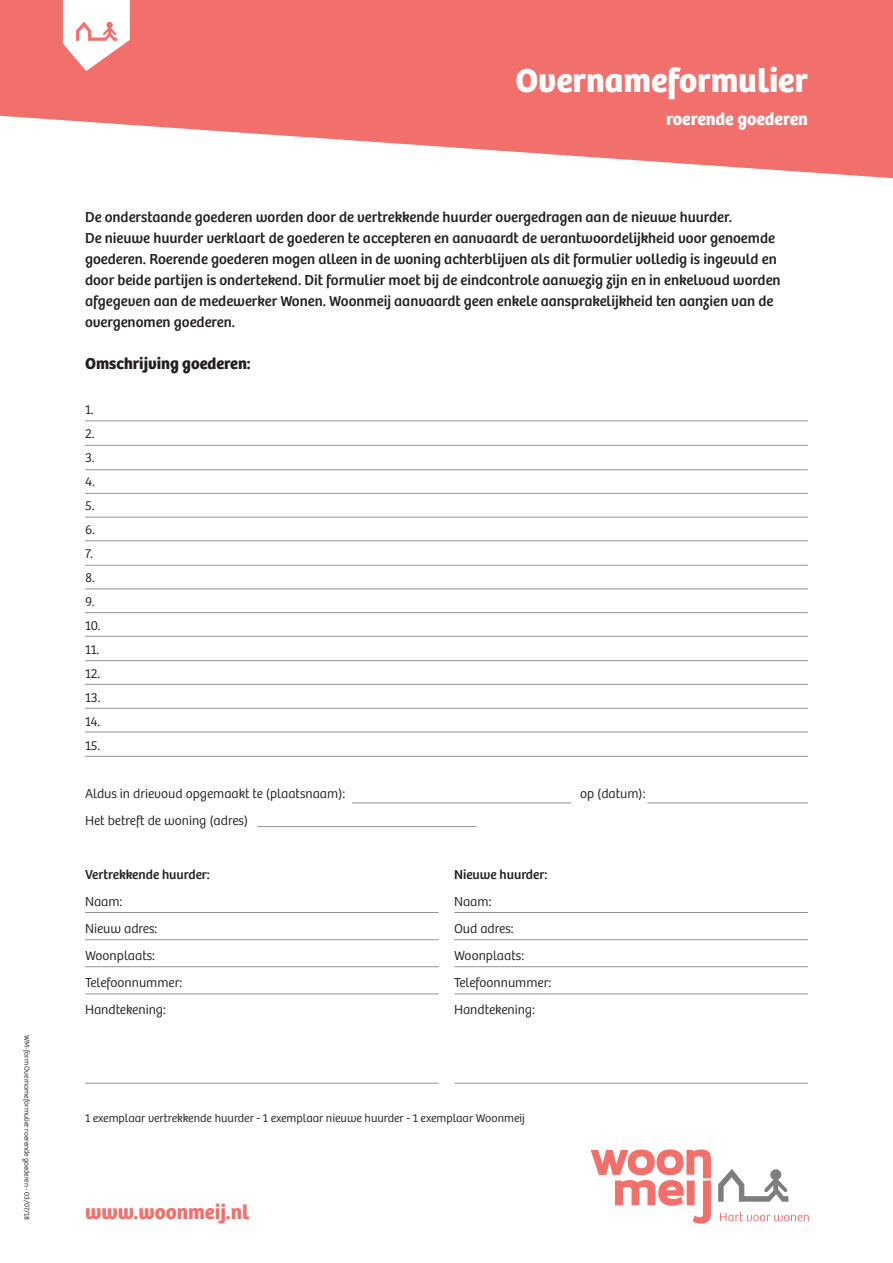
<style>
.page{position:relative;width:893px;height:1263px;background:#fff}
.page>*{position:absolute;margin:0;border:0;box-sizing:border-box;transform-origin:0 0}
.t1{font:700 34.5px "Bree";color:#fff}
.t2{font:700 21px "Bree";color:#f2706c}
.t3{font:700 18px "Bree";color:#fff}
.t4{font:700 16.5px "Bree";color:#231f20}
.t5{font:15px/21px "Bree";color:#231f20}
.t6{font:300 13.5px/24px "Bree";color:#231f20}
.t7{font:13.5px "Bree";color:#231f20}
.t8{font:300 12px "Bree";color:#231f20}
.t9{font:300 7.5px "Bree";color:#231f20}
</style>
<div class="page">
<svg style="left:0;top:0;width:893px;height:179px;fill:#f2706c"></svg>
<svg style="left:63px;top:0;width:67px;height:71px"></svg>
<svg style="left:591px;top:1149px;width:218px;height:74px"></svg>
<hr style="left:85px;top:421px;width:723px;height:1px;background:#939598">
<hr style="left:85px;top:445px;width:723px;height:1px;background:#939598">
<hr style="left:85px;top:469px;width:723px;height:1px;background:#939598">
<hr style="left:85px;top:493px;width:723px;height:1px;background:#939598">
<hr style="left:257px;top:826px;width:219px;height:1px;background:#939598">
<hr style="left:352px;top:803px;width:219px;height:1px;background:#939598">
<hr style="left:85px;top:517px;width:723px;height:1px;background:#939598">
<hr style="left:85px;top:541px;width:723px;height:1px;background:#939598">
<hr style="left:85px;top:565px;width:723px;height:1px;background:#939598">
<hr style="left:85px;top:589px;width:723px;height:1px;background:#939598">
<hr style="left:85px;top:612px;width:723px;height:1px;background:#939598">
<hr style="left:85px;top:636px;width:723px;height:1px;background:#939598">
<hr style="left:85px;top:660px;width:723px;height:1px;background:#939598">
<hr style="left:85px;top:684px;width:723px;height:1px;background:#939598">
<hr style="left:85px;top:708px;width:723px;height:1px;background:#939598">
<hr style="left:85px;top:732px;width:723px;height:1px;background:#939598">
<hr style="left:85px;top:756px;width:723px;height:1px;background:#939598">
<hr style="left:647px;top:803px;width:161px;height:1px;background:#939598">
<hr style="left:85px;top:912px;width:354px;height:1px;background:#939598">
<hr style="left:85px;top:939px;width:354px;height:1px;background:#939598">
<hr style="left:85px;top:966px;width:354px;height:1px;background:#939598">
<hr style="left:85px;top:994px;width:354px;height:1px;background:#939598">
<hr style="left:85px;top:1083px;width:354px;height:1px;background:#939598">
<hr style="left:454px;top:912px;width:354px;height:1px;background:#939598">
<hr style="left:454px;top:939px;width:354px;height:1px;background:#939598">
<hr style="left:454px;top:966px;width:354px;height:1px;background:#939598">
<hr style="left:454px;top:994px;width:354px;height:1px;background:#939598">
<hr style="left:454px;top:1083px;width:354px;height:1px;background:#939598">
<p class="t9" style="left:31px;top:1035px;width:186px;rotate:90deg">WM-form Overnameformulier roerende goederen - 03/07/18</p>
<h1 class="t1" style="left:515px;top:59px;width:294px">Overnameformulier</h1>
<p class="t3" style="left:666px;top:107px;width:143px">roerende goederen</p>
<p class="t5" style="left:85px;top:207px;width:697px">De onderstaande goederen worden door de vertrekkende huurder overgedragen aan de nieuwe huurder.<br>De nieuwe huurder verklaart de goederen te accepteren en aanvaardt de verantwoordelijkheid voor genoemde goederen. Roerende goederen mogen alleen in de woning achterblijven als dit formulier volledig is ingevuld en door beide partijen is ondertekend. Dit formulier moet bij de eindcontrole aanwezig zijn en in enkelvoud worden afgegeven aan de medewerker Wonen. Woonmeij aanvaardt geen enkele aansprakelijkheid ten aanzien van de overgenomen goederen.</p>
<p class="t4" style="left:85px;top:353px;width:167px">Omschrijving goederen:</p>
<p class="t6" style="left:85px;top:398px;width:17px">1.<br>2.<br>3.<br>4.<br>5.<br>6.<br>7.<br>8.<br>9.<br>10.<br>11.<br>12.<br>13.<br>14.<br>15.</p>
<p class="t6" style="left:85px;top:782px;width:262px">Aldus in drievoud opgemaakt te (plaatsnaam):</p>
<p class="t6" style="left:580px;top:782px;width:67px">op (datum):</p>
<p class="t6" style="left:85px;top:809px;width:165px">Het betreft de woning (adres)</p>
<p class="t7" style="left:85px;top:866px;width:126px">Vertrekkende huurder:</p>
<p class="t7" style="left:454px;top:866px;width:95px">Nieuwe huurder:</p>
<p class="t6" style="left:85px;top:890px;width:39px">Naam:</p>
<p class="t6" style="left:454px;top:890px;width:39px">Naam:</p>
<p class="t6" style="left:85px;top:917px;width:74px">Nieuw adres:</p>
<p class="t6" style="left:454px;top:917px;width:61px">Oud adres:</p>
<p class="t6" style="left:85px;top:944px;width:72px">Woonplaats:</p>
<p class="t6" style="left:454px;top:944px;width:72px">Woonplaats:</p>
<p class="t6" style="left:85px;top:971px;width:99px">Telefoonnummer:</p>
<p class="t6" style="left:454px;top:971px;width:99px">Telefoonnummer:</p>
<p class="t6" style="left:85px;top:998px;width:82px">Handtekening:</p>
<p class="t6" style="left:454px;top:998px;width:82px">Handtekening:</p>
<p class="t8" style="left:85px;top:1111px;width:441px">1 exemplaar vertrekkende huurder - 1 exemplaar nieuwe huurder - 1 exemplaar Woonmeij</p>
<h2 class="t2" style="left:85px;top:1199px;width:166px">www.woonmeij.nl</h2>
</div>
